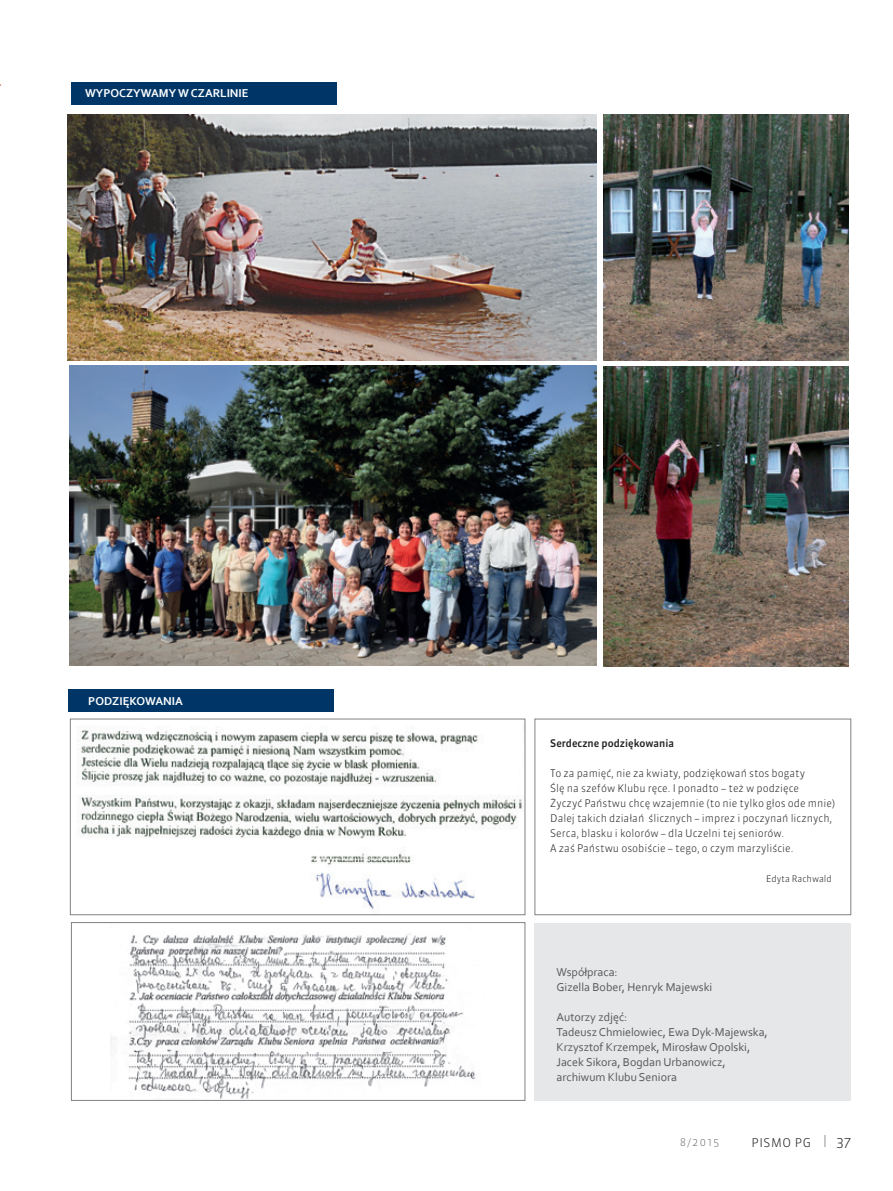
<style>
.page{position:relative;width:893px;height:1191px;background:#fff}
.page>*{position:absolute;margin:0;border:0;box-sizing:border-box;transform-origin:0 0}
.t1{font:300 13.5px "Sanuk Pro";color:#231f20}
.t2{font:12px/15px "Corbel";color:#57585a}
.t3{font:700 12px "Corbel";color:#fff}
.t4{font:300 12px "Sanuk Pro";letter-spacing:.05em;color:#231f20}
.t5{font:300 10.5px/15px "Sanuk Pro";color:#231f20}
.t6{font:500 10.5px "Sanuk Pro";color:#231f20}
.t7{font:300 10.5px "Sanuk Pro";color:#6c6d70}
.t8{font:300 9px "Sanuk Pro";color:#231f20}
</style>
<div class="page">
<svg style="left:825px;top:1135px;width:1px;height:12px"></svg>
<div style="left:535px;top:923px;width:316px;height:177px;background:#e6e7e9"></div>
<img style="left:111px;top:915px;width:374px;height:186px">
<div style="left:535px;top:719px;width:316px;height:196px;border:1px solid #808285"></div>
<div style="left:71px;top:82px;width:265px;height:23px;background:#003667"></div>
<img style="left:70px;top:366px;width:527px;height:299px">
<div style="left:68px;top:689px;width:266px;height:22px;background:#003667"></div>
<img style="left:77px;top:727px;width:445px;height:182px">
<div style="left:70px;top:719px;width:455px;height:196px;border:1px solid #808285"></div>
<img style="left:68px;top:114px;width:529px;height:246px">
<img style="left:604px;top:367px;width:245px;height:299px">
<img style="left:604px;top:114px;width:245px;height:246px">
<div style="left:71px;top:922px;width:454px;height:178px;border:1px solid #808285"></div>
<p class="t3" style="left:85px;top:86px;width:165px">WYPOCZYWAMY W CZARLINIE</p>
<p class="t3" style="left:88px;top:694px;width:96px">PODZIĘKOWANIA</p>
<p class="t6" style="left:550px;top:735px;width:125px">Serdeczne podziękowania</p>
<p class="t5" style="left:550px;top:765px;width:286px">To za pamięć, nie za kwiaty, podziękowań stos bogaty<br>Ślę na szefów Klubu ręce. I ponadto – też w podzięce<br>Życzyć Państwu chcę wzajemnie (to nie tylko głos ode mnie)<br>Dalej takich działań ślicznych – imprez i poczynań licznych, Serca, blasku i kolorów – dla Uczelni tej seniorów.<br>A zaś Państwu osobiście – tego, o czym marzyliście.</p>
<p class="t8" style="left:766px;top:872px;width:67px">Edyta Rachwald</p>
<p class="t2" style="left:556px;top:964px;width:157px">Współpraca:<br>Gizella Bober, Henryk Majewski</p>
<p class="t2" style="left:556px;top:1009px;width:213px">Autorzy zdjęć:<br>Tadeusz Chmielowiec, Ewa Dyk-Majewska,<br>Krzysztof Krzempek, Mirosław Opolski,<br>Jacek Sikora, Bogdan Urbanowicz, archiwum Klubu Seniora</p>
<p class="t7" style="left:680px;top:1135px;width:41px">8/2015</p>
<p class="t4" style="left:751px;top:1134px;width:61px">PISMO PG</p>
<p class="t1" style="left:837px;top:1132px;width:16px">37</p>
</div>
